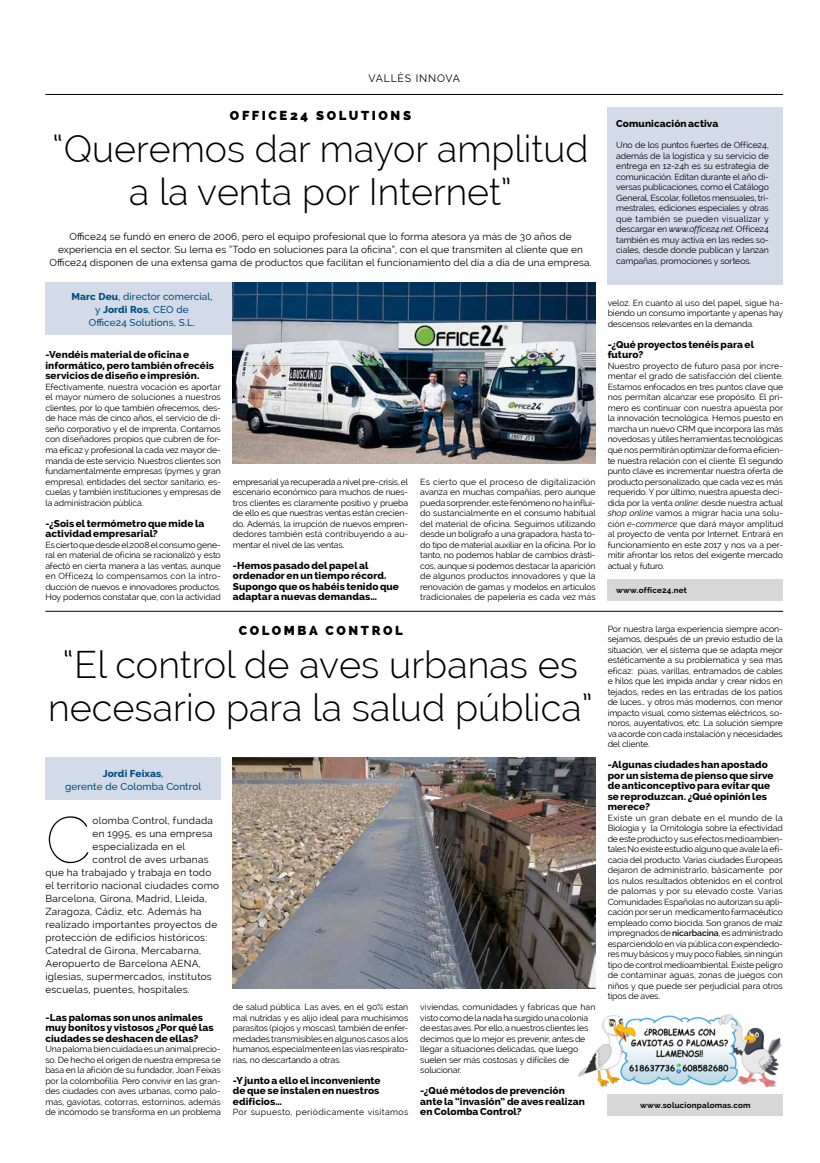
<style>
.page{position:relative;width:820px;height:1163px;background:#fff}
.page>*{position:absolute;margin:0;border:0;box-sizing:border-box;transform-origin:0 0}
.t1{font:100 64.9px "Raleway";color:#000}
.t2{font:300 37.8px/43.2px "Raleway";color:#000;text-align:center}
.t3{font:300 37.4px/42.8px "Raleway";color:#000;text-align:center}
.t4{font:800 13px "Raleway";letter-spacing:.2em;color:#000}
.t5{font:10.6px "Raleway";letter-spacing:.07em;color:#000}
.t6{font:10px/13px "Raleway";letter-spacing:.025em;color:#000;text-align:center}
.t7{font:800 10px/10.5px "Raleway";letter-spacing:.01em;color:#000}
.t8{font:500 10px/13px "Raleway";letter-spacing:.01em;color:#004e80;text-align:center}
.t9{font:8.7px/10.5px "Raleway";letter-spacing:-.015em;color:#000;text-align:justify}
.t10{font:8.7px "Raleway";letter-spacing:.04em;color:#000}
.t11{font:700 8px "Raleway";letter-spacing:.025em;color:#000}
.s1{font-weight:800}
.s2{font-style:italic}
.s3{font-weight:600}
</style>
<div class="page">
<hr style="left:45px;top:94px;width:737px;height:1px;background:#000">
<hr style="left:45px;top:611px;width:737px;height:1px;background:#000">
<div style="left:45px;top:282px;width:188px;height:52px;background:#d4dbe8"></div>
<div style="left:607px;top:108px;width:175px;height:177px;background:#d4dbe8"></div>
<div style="left:607px;top:579px;width:175px;height:21px;background:#d7d7d7"></div>
<img style="left:233px;top:282px;width:362px;height:181px">
<div style="left:45px;top:757px;width:176px;height:42px;background:#d4dbe8"></div>
<div style="left:607px;top:1093px;width:175px;height:21px;background:#d7d7d7"></div>
<img style="left:233px;top:757px;width:362px;height:231px">
<img style="left:578px;top:1014px;width:204px;height:72px">
<p class="t5" style="left:368px;top:72px;width:93px">VALLÈS INNOVA</p>
<h3 class="t4" style="left:230px;top:108px;width:182px">OFFICE24 SOLUTIONS</h3>
<h3 class="t3" style="left:53px;top:128px;width:537px">“Queremos dar mayor amplitud a la venta por Internet”</h3>
<p class="t6" style="left:50px;top:230px;width:543px">Office24 se fundó en enero de 2006, pero el equipo profesional que lo forma atesora ya más de 30 años de experiencia en el sector. Su lema es “Todo en soluciones para la oficina”, con el que transmiten al cliente que en<br>Office24 disponen de una extensa gama de productos que facilitan el funcionamiento del día a día de una empresa.</p>
<p class="t8" style="left:71px;top:290px;width:142px"><span class="s1">Marc Deu</span>, director comercial, y <span class="s1">Jordi Ros</span>, CEO de<br>Office24 Solutions, S.L.</p>
<p class="t7" style="left:45px;top:349px;width:170px">-Vendéis material de oficina e informático, pero también ofrecéis servicios de diseño e impresión.</p>
<p class="t9" style="left:45px;top:381px;width:177px">Efectivamente, nuestra vocación es aportar el mayor número de soluciones a nuestros clientes, por lo que también ofrecemos, des&shy;de hace más de cinco años, el servicio de di&shy;seño corporativo y el de imprenta. Contamos con diseñadores propios que cubren de for&shy;ma eficaz y profesional la cada vez mayor de&shy;manda de este servicio. Nuestros clientes son fundamentalmente empresas (pymes y gran empresa), entidades del sector sanitario, es&shy;cuelas y también instituciones y empresas de la administración pública.</p>
<p class="t7" style="left:45px;top:518px;width:160px">-¿Sois el termómetro que mide la actividad empresarial?</p>
<p class="t9" style="left:45px;top:539px;width:177px">Es cierto que desde el 2008 el consumo gene&shy;ral en material de oficina se racionalizó y esto afectó en cierta manera a las ventas, aunque en Office24 lo compensamos con la intro&shy;ducción de nuevos e innovadores productos.<br>Hoy podemos constatar que, con la actividad</p>
<p class="t9" style="left:233px;top:476px;width:177px">empresarial ya recuperada a nivel pre-crisis, el escenario económico para muchos de nues&shy;tros clientes es claramente positivo y prueba de ello es que nuestras ventas están crecien&shy;do. Además, la irrupción de nuevos empren&shy;dedores también está contribuyendo a au&shy;mentar el nivel de las ventas.</p>
<p class="t7" style="left:233px;top:560px;width:167px">-Hemos pasado del papel al ordenador en un tiempo récord.<br>Supongo que os habéis tenido que adaptar a nuevas demandas…</p>
<p class="t9" style="left:420px;top:476px;width:177px">Es cierto que el proceso de digitalización avanza en muchas compañías, pero aunque pueda sorprender, este fenómeno no ha influi&shy;do sustancialmente en el consumo habitual del material de oficina. Seguimos utilizando desde un bolígrafo a una grapadora, hasta to&shy;do tipo de material auxiliar en la oficina. Por lo tanto, no podemos hablar de cambios drásti&shy;cos, aunque sí podemos destacar la aparición de algunos productos innovadores y que la renovación de gamas y modelos en artículos tradicionales de papelería es cada vez más</p>
<h3 class="t4" style="left:238px;top:622px;width:165px">COLOMBA CONTROL</h3>
<h2 class="t2" style="left:48px;top:642px;width:546px">“El control de aves urbanas es necesario para la salud pública”</h2>
<p class="t8" style="left:65px;top:766px;width:137px"><span class="s1">Jordi Feixas</span>,<br>gerente de Colomba Control</p>
<h1 class="t1" style="left:45px;top:801px;width:47px">C</h1>
<p class="t6" style="left:93px;top:813px;width:122px">olomba Control, fundada</p>
<p class="t6" style="left:93px;top:826px;width:121px">en 1995, es una empresa</p>
<p class="t6" style="left:93px;top:839px;width:94px">especializada en el</p>
<p class="t6" style="left:93px;top:852px;width:117px">control de aves urbanas</p>
<p class="t6" style="left:45px;top:865px;width:167px">que ha trabajado y trabaja en todo</p>
<p class="t6" style="left:45px;top:878px;width:175px">el territorio nacional ciudades como</p>
<p class="t6" style="left:45px;top:891px;width:163px">Barcelona, Girona, Madrid, Lleida,</p>
<p class="t6" style="left:45px;top:904px;width:158px">Zaragoza, Cádiz, etc. Además ha</p>
<p class="t6" style="left:45px;top:917px;width:173px">realizado importantes proyectos de</p>
<p class="t6" style="left:45px;top:930px;width:163px">protección de edificios históricos:</p>
<p class="t6" style="left:45px;top:943px;width:157px">Catedral de Girona, Mercabarna,</p>
<p class="t6" style="left:45px;top:956px;width:157px">Aeropuerto de Barcelona AENA,</p>
<p class="t6" style="left:45px;top:969px;width:168px">iglesias, supermercados, institutos</p>
<p class="t6" style="left:45px;top:982px;width:146px">escuelas, puentes, hospitales.</p>
<p class="t7" style="left:45px;top:1011px;width:170px">-Las palomas son unos animales muy bonitos y vistosos ¿Por qué las ciudades se deshacen de ellas?</p>
<p class="t9" style="left:45px;top:1043px;width:177px">Una paloma bien cuidada es un animal precio&shy;so. De hecho el origen de nuestra empresa se basa en la afición de su fundador, Joan Feixas por la colombofilia. Pero convivir en las gran&shy;des ciudades con aves urbanas, como palo&shy;mas, gaviotas, cotorras, estorninos, además de incómodo se transforma en un problema</p>
<p class="t9" style="left:233px;top:1001px;width:177px">de salud pública. Las aves, en el 90% estan mal nutridas y es alijo ideal para muchisimos parasitos (piojos y moscas), también de enfer&shy;medades transmisibles en algunos casos a los humanos, especialmente en las vias respirato&shy;rias, no descartando a otras.</p>
<p class="t7" style="left:233px;top:1074px;width:149px">-Y junto a ello el inconveniente de que se instalen en nuestros edificios…</p>
<p class="t10" style="left:233px;top:1106px;width:177px">Por supuesto, periódicamente visitamos</p>
<p class="t9" style="left:420px;top:1001px;width:176px;text-align:left">viviendas, comunidades y fabricas que han visto como de la nada ha surgido una colonia de estas aves. Por ello, a nuestros clientes les decimos que lo mejor es prevenir, antes de llegar a situaciones delicadas, que luego suelen ser más costosas y difíciles de solucionar.</p>
<p class="t7" style="left:420px;top:1085px;width:166px">-¿Qué métodos de prevención ante la “invasión” de aves realizan en Colomba Control?</p>
<p class="t7" style="left:616px;top:118px;width:104px">Comunicación activa</p>
<p class="t9" style="left:616px;top:140px;width:154px">Uno de los puntos fuertes de Office24, además de la logística y su servicio de entrega en 12-24h es su estrategia de comunicación. Editan durante el año di&shy;versas publicaciones, como el Catálogo General, Escolar, folletos mensuales, tri&shy;mestrales, ediciones especiales y otras que también se pueden visualizar y descargar en <span class="s2">www.office24.net</span>. Office24 también es muy activa en las redes so&shy;ciales, desde donde publican y lanzan campañas, promociones y sorteos.</p>
<p class="t9" style="left:607px;top:297px;width:177px">veloz. En cuanto al uso del papel, sigue ha&shy;biendo un consumo importante y apenas hay descensos relevantes en la demanda.</p>
<p class="t7" style="left:607px;top:339px;width:148px">-¿Qué proyectos tenéis para el futuro?</p>
<p class="t9" style="left:607px;top:360px;width:177px">Nuestro proyecto de futuro pasa por incre&shy;mentar el grado de satisfacción del cliente.<br>Estamos enfocados en tres puntos clave que nos permitan alcanzar ese propósito. El pri&shy;mero es continuar con nuestra apuesta por la innovación tecnológica. Hemos puesto en marcha un nuevo CRM que incorpora las más novedosas y útiles herramientas tecnológicas que nos permitirán optimizar de forma eficien&shy;te nuestra relación con el cliente. El segundo punto clave es incrementar nuestra oferta de producto personalizado, que cada vez es más requerido. Y por último, nuestra apuesta deci&shy;dida por la venta <span class="s2">online</span>: desde nuestra actual <span class="s2">shop online</span> vamos a migrar hacia una solu&shy;ción <span class="s2">e-commerce</span> que dará mayor amplitud al proyecto de venta por Internet. Entrará en funcionamiento en este 2017 y nos va a per&shy;mitir afrontar los retos del exigente mercado actual y futuro.</p>
<p class="t11" style="left:616px;top:586px;width:72px">www.office24.net</p>
<p class="t9" style="left:607px;top:623px;width:177px">Por nuestra larga experiencia siempre acon&shy;sejamos, después de un previo estudio de la situación, ver el sistema que se adapta mejor estéticamente a su problematica y sea mas eficaz: púas, varillas, entramados de cables e hilos que les impida andar y crear nidos en tejados, redes en las entradas de los patios de luces… y otros más modernos, con menor impacto visual, como sistemas eléctricos, so&shy;noros, auyentativos, etc. La solución siempre va acorde con cada instalación y necesidades del cliente.</p>
<p class="t7" style="left:607px;top:759px;width:167px">-Algunas ciudades han apostado por un sistema de pienso que sirve de anticonceptivo para evitar que se reproduzcan. ¿Qué opinión les merece?</p>
<p class="t9" style="left:607px;top:812px;width:177px">Existe un gran debate en el mundo de la Biología y la Ornitología sobre la efectividad de este producto y sus efectos medioambien&shy;tales No existe estudio alguno que avale la efi&shy;cacia del producto. Varias ciudades Europeas dejaron de administrarlo, básicamente por los nulos resultados obtenidos en el control de palomas y por su elevado coste. Varias Comunidades Españolas no autorizan su apli&shy;cación por ser un medicamento farmacéutico empleado como biocida. Son granos de maíz impregnados de <span class="s3">nicarbacina</span>, es administrado esparciendolo en vía pública con expendedo&shy;res muy básicos y muy poco fiables, sin ningún tipo de control medioambiental. Existe peligro de contaminar aguas, zonas de juegos con niños y que puede ser perjudicial para otros tipos de aves.</p>
<p class="t11" style="left:640px;top:1100px;width:112px">www.solucionpalomas.com</p>
</div>
